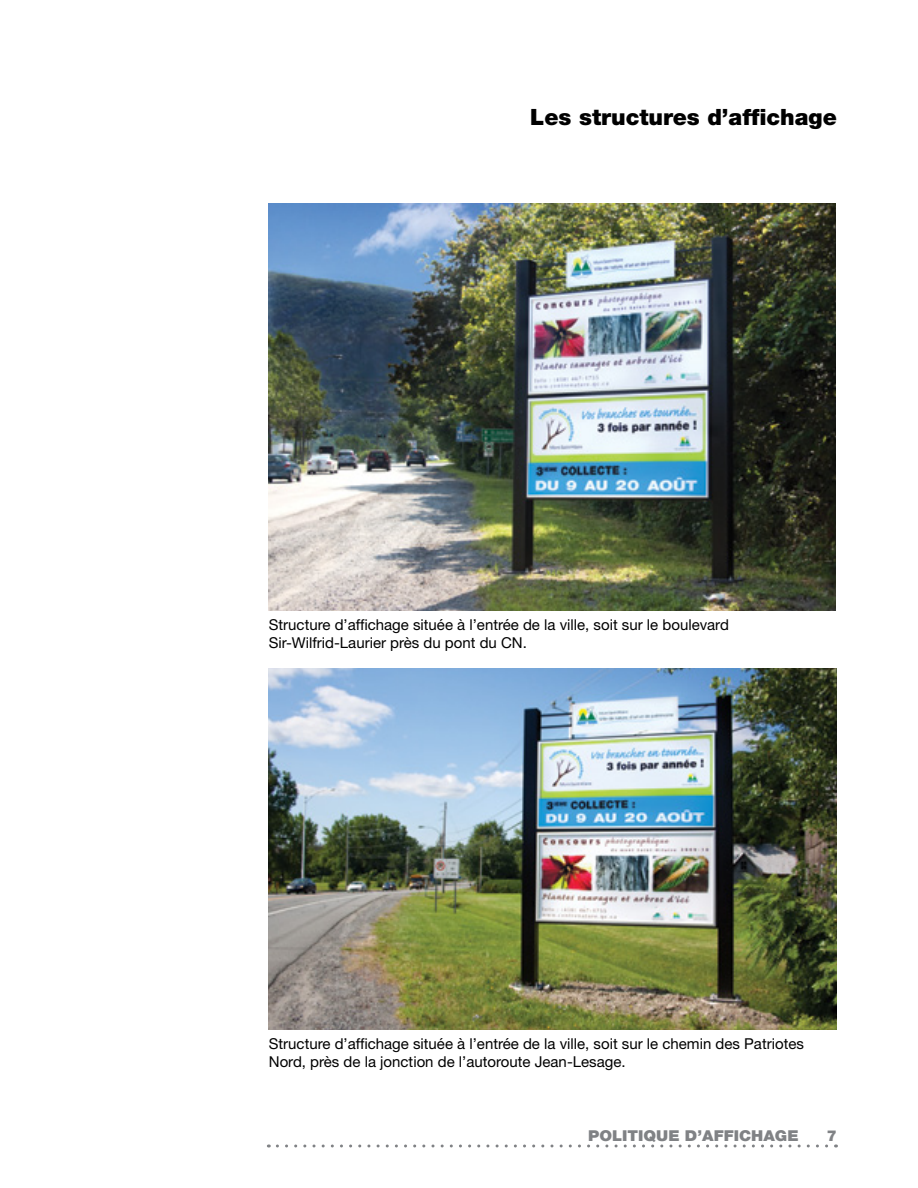
<style>
.page{position:relative;width:918px;height:1188px;background:#fff}
.page>*{position:absolute;margin:0;border:0;box-sizing:border-box;transform-origin:0 0}
.t1{font:900 22.5px "Helvetica Neue LT Std";color:#000}
.t2{font:15px/18px "Helvetica Neue LT Std";color:#000}
.t3{font:900 15px "Helvetica Neue LT Std";color:#808285;scale:1.07 1}
.t4{font:900 15px "Helvetica Neue LT Std";color:#808285}
</style>
<div class="page">
<svg style="left:277px;top:1144px;width:560px;height:4px"></svg>
<img style="left:269px;top:204px;width:567px;height:407px">
<img style="left:269px;top:669px;width:568px;height:360px">
<h1 class="t1" style="left:530px;top:104px;width:308px">Les structures d’affichage</h1>
<p class="t2" style="left:269px;top:615px;width:462px">Structure d’affichage située à l’entrée de la ville, soit sur le boulevard<br>Sir-Wilfrid-Laurier près du pont du CN.</p>
<p class="t2" style="left:269px;top:1035px;width:537px">Structure d’affichage située à l’entrée de la ville, soit sur le chemin des Patriotes<br>Nord, près de la jonction de l’autoroute Jean-Lesage.</p>
<p class="t3" style="left:588px;top:1126px;width:21px">POLITIQUE</p>
<p class="t3" style="left:685px;top:1126px;width:27px">D’AFFICHAGE</p>
<p class="t4" style="left:827px;top:1126px;width:12px">7</p>
</div>
